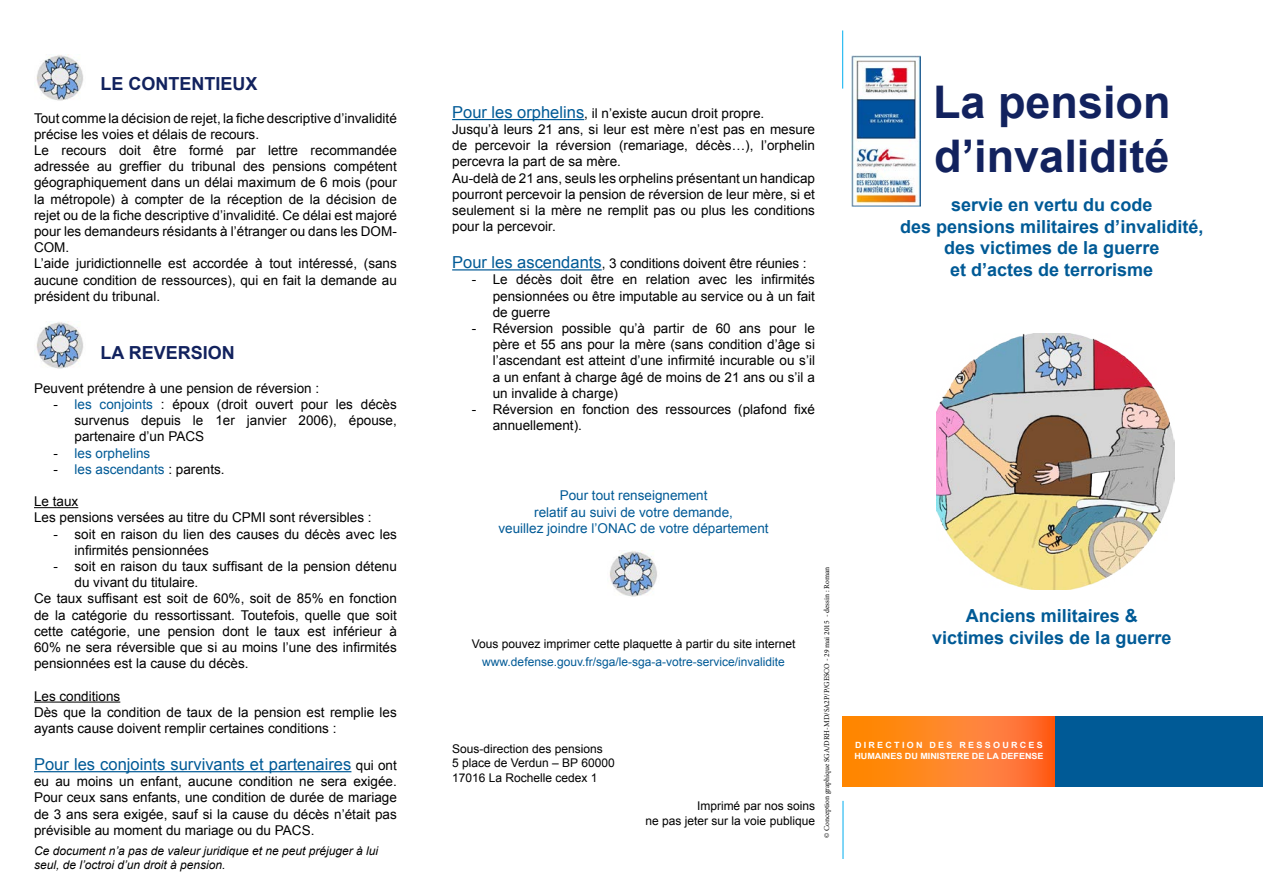
<style>
.page{position:relative;width:1263px;height:893px;background:#fff}
.page>*{position:absolute;margin:0;border:0;box-sizing:border-box;transform-origin:0 0}
.t1{font:700 45px/54px "Arial";color:#12225e}
.t2{font:700 18px/21.6px "Arial";color:#005a96;text-align:center}
.t3{font:700 18px "Arial";color:#12225e}
.t4{font:16.5px "Arial";color:#005a96}
.t5{font:13.5px/16.2px "Arial";color:#000}
.t6{font:13.5px/16.2px "Arial";color:#005a96;text-align:center}
.t7{font:12px/14.4px "Arial";color:#000}
.t8{font:italic 12px/14.4px "Arial";color:#000}
.t9{font:12px "Arial";color:#005a96}
.t10{font:700 8.55px/10.8px "Arial";color:#fff;scale:1.05 1}
.t11{font:7.5px "Minion Pro";color:#000}
.s1{color:#005a96}
.s2{color:#000}
.s3{font-size:13.5px;color:#000}
.s4{font-size:16.5px;color:#005a96}
</style>
<div class="page">
<hr style="left:452px;top:119px;width:132px;height:1px;background:#005a96">
<hr style="left:452px;top:269px;width:150px;height:1px;background:#005a96">
<img style="left:610px;top:550px;width:47px;height:47px">
<svg style="left:843px;top:716px;width:212px;height:71px;background:#ff7f22"></svg>
<div style="left:1055px;top:716px;width:208px;height:71px;background:#005a96"></div>
<hr style="left:842px;top:30px;width:1px;height:59px;background:#00aeef">
<hr style="left:843px;top:801px;width:1px;height:58px;background:#00aeef">
<hr style="left:34px;top:507px;width:44px;height:1px;background:#000">
<hr style="left:34px;top:702px;width:86px;height:1px;background:#000">
<hr style="left:34px;top:771px;width:317px;height:1px;background:#005a96">
<img style="left:36px;top:54px;width:47px;height:47px">
<img style="left:36px;top:321px;width:47px;height:48px">
<img style="left:936px;top:334px;width:238px;height:256px">
<img style="left:851px;top:56px;width:69px;height:150px">
<h2 class="t3" style="left:100px;top:72px;width:159px">LE CONTENTIEUX</h2>
<p class="t5" style="left:34px;top:110px;width:364px">Tout comme la décision de rejet, la fiche descriptive d’invalidité précise les voies et délais de recours.<br>Le recours doit être formé par lettre recommandée adressée au greffier du tribunal des pensions compétent géographiquement dans un délai maximum de 6 mois (pour la métropole) à compter de la réception de la décision de rejet ou de la fiche descriptive d’invalidité. Ce délai est majoré pour les demandeurs résidants à l’étranger ou dans les DOM-COM.<br>L’aide juridictionnelle est accordée à tout intéressé, (sans aucune condition de ressources), qui en fait la demande au président du tribunal.</p>
<h2 class="t3" style="left:100px;top:340px;width:136px">LA REVERSION</h2>
<p class="t5" style="left:34px;top:380px;width:287px">Peuvent prétendre à une pension de réversion :</p>
<p class="t5" style="left:75px;top:396px;width:324px;text-align:justify;text-indent:-21px">- <span class="s1">les conjoints</span> : époux (droit ouvert pour les décès survenus depuis le 1er janvier 2006), épouse, partenaire d’un PACS</p>
<p class="t6" style="left:54px;top:445px;width:98px"><span class="s2">-</span> les orphelins</p>
<p class="t6" style="left:54px;top:461px;width:173px"><span class="s2">-</span> les ascendants <span class="s2">: parents.</span></p>
<p class="t5" style="left:34px;top:493px;width:339px">Le taux<br>Les pensions versées au titre du CPMI sont réversibles :</p>
<p class="t5" style="left:75px;top:526px;width:324px;text-indent:-21px">- soit en raison du lien des causes du décès avec les infirmités pensionnées</p>
<p class="t5" style="left:54px;top:558px;width:345px">- soit en raison du taux suffisant de la pension détenu</p>
<p class="t5" style="left:75px;top:574px;width:125px">du vivant du titulaire.</p>
<p class="t5" style="left:34px;top:591px;width:364px">Ce taux suffisant est soit de 60%, soit de 85% en fonction</p>
<p class="t5" style="left:34px;top:607px;width:364px">de la catégorie du ressortissant. Toutefois, quelle que soit</p>
<p class="t5" style="left:34px;top:623px;width:364px">cette catégorie, une pension dont le taux est inférieur à</p>
<p class="t5" style="left:34px;top:639px;width:364px">60% ne sera réversible que si au moins l’une des infirmités</p>
<p class="t5" style="left:34px;top:655px;width:216px">pensionnées est la cause du décès.</p>
<p class="t5" style="left:34px;top:688px;width:364px">Les conditions<br>Dès que la condition de taux de la pension est remplie les ayants cause doivent remplir certaines conditions :</p>
<p class="t4" style="left:34px;top:753px;width:364px">Pour les conjoints survivants et partenaires <span class="s3">qui ont</span></p>
<p class="t5" style="left:34px;top:773px;width:364px;text-align:justify">eu au moins un enfant, aucune condition ne sera exigée.<br>Pour ceux sans enfants, une condition de durée de mariage de 3 ans sera exigée, sauf si la cause du décès n’était pas prévisible au moment du mariage ou du PACS.</p>
<p class="t8" style="left:34px;top:844px;width:346px">Ce document n’a pas de valeur juridique et ne peut préjuger à lui seul, de l’octroi d’un droit à pension.</p>
<p class="t5" style="left:452px;top:105px;width:364px"><span class="s4">Pour les orphelins</span>, il n’existe aucun droit propre.<br>Jusqu’à leurs 21 ans, si leur est mère n’est pas en mesure de percevoir la réversion (remariage, décès…), l’orphelin percevra la part de sa mère.<br>Au-delà de 21 ans, seuls les orphelins présentant un handicap pourront percevoir la pension de réversion de leur mère, si et seulement si la mère ne remplit pas ou plus les conditions pour la percevoir.</p>
<p class="t5" style="left:452px;top:255px;width:356px"><span class="s4">Pour les ascendants</span>, 3 conditions doivent être réunies :</p>
<p class="t5" style="left:493px;top:272px;width:324px;text-align:justify;text-indent:-21px">- Le décès doit être en relation avec les infirmités pensionnées ou être imputable au service ou à un fait de guerre</p>
<p class="t5" style="left:493px;top:320px;width:324px;text-align:justify;text-indent:-21px">- Réversion possible qu’à partir de 60 ans pour le père et 55 ans pour la mère (sans condition d’âge si l’ascendant est atteint d’une infirmité incurable ou s’il a un enfant à charge âgé de moins de 21 ans ou s’il a un invalide à charge)</p>
<p class="t5" style="left:493px;top:401px;width:324px;text-indent:-21px">- Réversion en fonction des ressources (plafond fixé annuellement).</p>
<p class="t6" style="left:498px;top:488px;width:272px">Pour tout renseignement<br>relatif au suivi de votre demande,<br>veuillez joindre l’ONAC de votre département</p>
<p class="t7" style="left:472px;top:637px;width:325px">Vous pouvez imprimer cette plaquette à partir du site internet</p>
<p class="t9" style="left:482px;top:654px;width:304px">www.defense.gouv.fr/sga/le-sga-a-votre-service/invalidite</p>
<p class="t7" style="left:452px;top:741px;width:164px">Sous-direction des pensions<br>5 place de Verdun – BP 60000<br>17016 La Rochelle cedex 1</p>
<p class="t7" style="left:646px;top:799px;width:171px;text-align:right">Imprimé par nos soins<br>ne pas jeter sur la voie publique</p>
<p class="t11" style="left:821px;top:838px;width:273px;rotate:-90deg">© Conception graphique SGA/DRH-MD/SA2P/P/GESCO - 29 mai 2015 - dessin : Roman</p>
<h1 class="t1" style="left:933px;top:77px;width:239px">La pension d’invalidité</h1>
<h2 class="t2" style="left:900px;top:194px;width:305px">servie en vertu du code<br>des pensions militaires d’invalidité, des victimes de la guerre<br>et d’actes de terrorisme</h2>
<h2 class="t2" style="left:932px;top:606px;width:241px">Anciens militaires &amp; victimes civiles de la guerre</h2>
<p class="t10" style="left:854px;top:740px;width:182px">DIRECTION DES RESSOURCES<br>HUMAINES DU MINISTERE DE LA DEFENSE</p>
</div>
